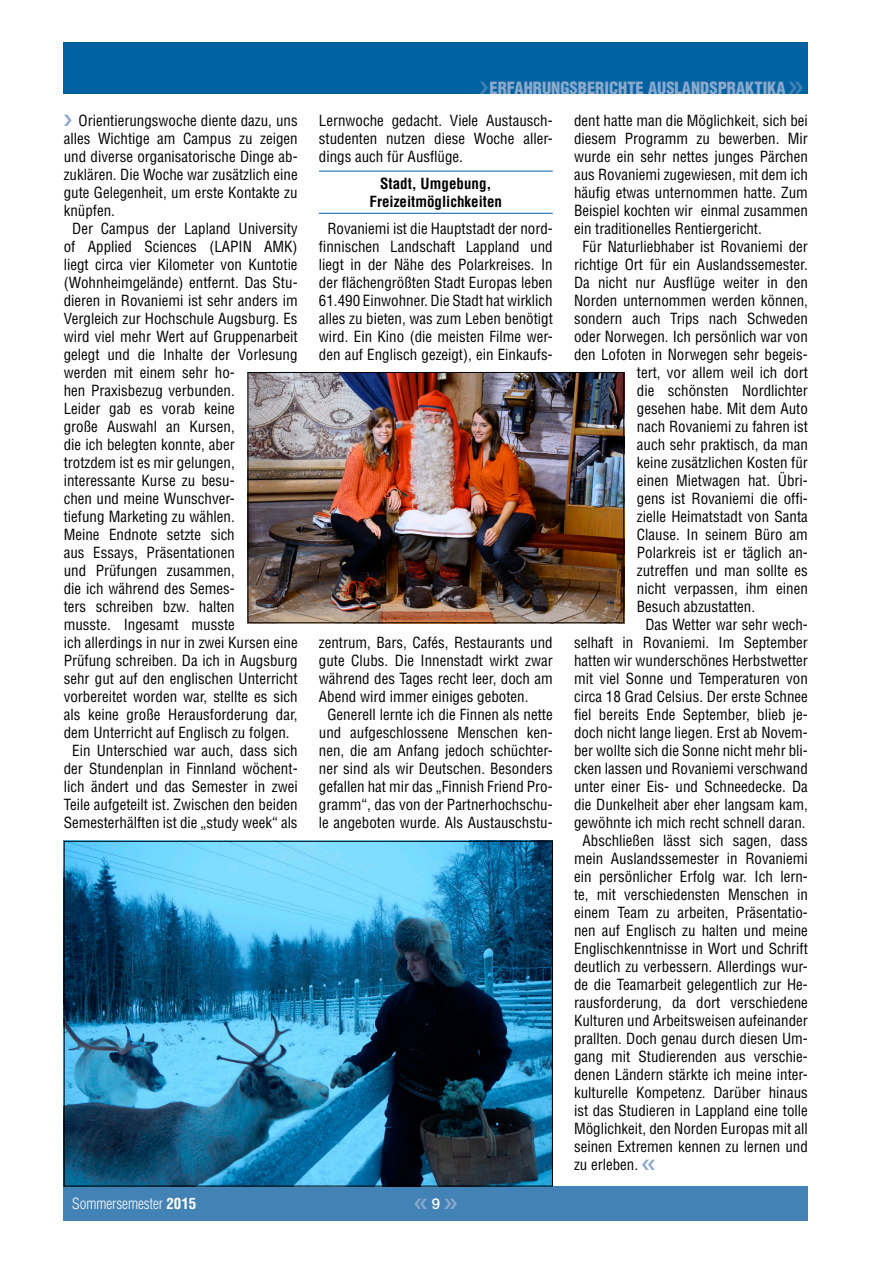
<style>
.page{position:relative;width:893px;height:1263px;background:#fff}
.page>*{position:absolute;margin:0;border:0;box-sizing:border-box;transform-origin:0 0}
.t1{font:900 condensed 16.5px "Helvetica";color:#8ba9cd}
.FließText1{font:condensed 15px/18px "Helvetica";color:#000;text-align:justify}
.Head3{font:700 condensed 15px/18px "Helvetica";color:#000;text-align:center}
.t2{font:300 condensed 15px "Helvetica";color:#fff}
.t3{font:500 15px "Helvetica Neue";color:#fff}
.s1{font-weight:700}
</style>
<div class="page">
<div style="left:64px;top:1186px;width:744px;height:34px;background:#4382b5"></div>
<hr style="left:319px;top:171px;width:234px;height:1px;background:#0062a0">
<hr style="left:319px;top:213px;width:234px;height:1px;background:#0062a0">
<div style="left:64px;top:43px;width:744px;height:51px;background:#0062a0"></div>
<img style="left:250px;top:374px;width:372px;height:247px">
<div style="left:248px;top:372px;width:376px;height:251px;border:1px solid #000"></div>
<img style="left:66px;top:843px;width:485px;height:341px">
<p class="FließText1" style="left:64px;top:111px;width:235px;text-indent:15px">Orientierungswoche diente dazu, uns alles Wichtige am Campus zu zeigen und diverse organisatorische Dinge ab&shy;zuklären. Die Woche war zusätzlich eine gute Gelegenheit, um erste Kontakte zu knüpfen.</p>
<p class="FließText1" style="left:64px;top:219px;width:235px;text-align:left;text-indent:9px">Der Campus der Lapland University of Applied Sciences (LAPIN AMK) liegt circa vier Kilometer von Kuntotie (Wohnheimgelände) entfernt. Das Stu&shy;dieren in Rovaniemi ist sehr anders im<br>Vergleich zur Hochschule Augsburg. Es wird viel mehr Wert auf Gruppenarbeit gelegt und die Inhalte der Vorlesung werden mit einem sehr ho-<br>hen Praxisbezug verbunden.<br>Leider gab es vorab keine<br>große Auswahl an Kursen,<br>die ich belegten konnte, aber<br>trotzdem ist es mir gelungen, interessante Kurse zu besu-<br>chen und meine Wunschver-<br>tiefung Marketing zu wählen.<br>Meine Endnote setzte sich<br>aus Essays, Präsentationen<br>und Prüfungen zusammen,<br>die ich während des Semes-<br>ters schreiben bzw. halten<br>musste. Ingesamt musste<br>ich allerdings in nur in zwei Kursen eine<br>Prüfung schreiben. Da ich in Augsburg sehr gut auf den englischen Unterricht vorbereitet worden war, stellte es sich als keine große Herausforderung dar, dem Unterricht auf Englisch zu folgen.</p>
<p class="FließText1" style="left:64px;top:741px;width:235px;text-align:center">Ein Unterschied war auch, dass sich der Stundenplan in Finnland wöchent&shy;lich ändert und das Semester in zwei Teile aufgeteilt ist. Zwischen den beiden Semesterhälften ist die „study week“ als</p>
<p class="t1" style="left:489px;top:77px;width:298px">ERFAHRUNGSBERICHTE AUSLANDSPRAKTIKA</p>
<p class="FließText1" style="left:319px;top:111px;width:235px">Lernwoche gedacht. Viele Austausch&shy;studenten nutzen diese Woche aller&shy;dings auch für Ausflüge.</p>
<p class="Head3" style="left:370px;top:174px;width:134px">Stadt, Umgebung,<br>Freizeitmöglichkeiten</p>
<p class="FließText1" style="left:319px;top:219px;width:235px;text-align:center">Rovaniemi ist die Hauptstadt der nord&shy;finnischen Landschaft Lappland und liegt in der Nähe des Polarkreises. In der flächengrößten Stadt Europas leben 61.490 Einwohner. Die Stadt hat wirklich alles zu bieten, was zum Leben benötigt wird. Ein Kino (die meisten Filme wer&shy;den auf Englisch gezeigt), ein Einkaufs-</p>
<p class="FließText1" style="left:319px;top:633px;width:235px">zentrum, Bars, Cafés, Restaurants und gute Clubs. Die Innenstadt wirkt zwar während des Tages recht leer, doch am Abend wird immer einiges geboten.</p>
<p class="FließText1" style="left:319px;top:705px;width:235px;text-align:center">Generell lernte ich die Finnen als nette und aufgeschlossene Menschen ken&shy;nen, die am Anfang jedoch schüchter&shy;ner sind als wir Deutschen. Besonders gefallen hat mir das „Finnish Friend Pro&shy;gramm“, das von der Partnerhochschu&shy;le angeboten wurde. Als Austauschstu-</p>
<p class="FließText1" style="left:574px;top:111px;width:235px">dent hatte man die Möglichkeit, sich bei diesem Programm zu bewerben. Mir wurde ein sehr nettes junges Pärchen aus Rovaniemi zugewiesen, mit dem ich häufig etwas unternommen hatte. Zum Beispiel kochten wir einmal zusammen ein traditionelles Rentiergericht.</p>
<p class="FließText1" style="left:583px;top:237px;width:227px">Für Naturliebhaber ist Rovaniemi der</p>
<p class="FließText1" style="left:574px;top:255px;width:235px">richtige Ort für ein Auslandssemester.</p>
<p class="FließText1" style="left:574px;top:273px;width:235px">Da nicht nur Ausflüge weiter in den</p>
<p class="FließText1" style="left:574px;top:291px;width:235px">Norden unternommen werden können,</p>
<p class="FließText1" style="left:574px;top:309px;width:235px">sondern auch Trips nach Schweden</p>
<p class="FließText1" style="left:574px;top:327px;width:235px">oder Norwegen. Ich persönlich war von</p>
<p class="FließText1" style="left:574px;top:345px;width:235px">den Lofoten in Norwegen sehr begeis-</p>
<p class="FließText1" style="left:637px;top:363px;width:173px">tert, vor allem weil ich dort</p>
<p class="FließText1" style="left:637px;top:381px;width:173px">die schönsten Nordlichter</p>
<p class="FließText1" style="left:637px;top:399px;width:173px">gesehen habe. Mit dem Auto</p>
<p class="FließText1" style="left:637px;top:417px;width:173px">nach Rovaniemi zu fahren ist</p>
<p class="FließText1" style="left:637px;top:435px;width:173px">auch sehr praktisch, da man</p>
<p class="FließText1" style="left:637px;top:453px;width:173px">keine zusätzlichen Kosten für</p>
<p class="FließText1" style="left:637px;top:471px;width:173px">einen Mietwagen hat. Übri-</p>
<p class="FließText1" style="left:637px;top:489px;width:173px">gens ist Rovaniemi die offi-</p>
<p class="FließText1" style="left:637px;top:507px;width:173px">zielle Heimatstadt von Santa</p>
<p class="FließText1" style="left:637px;top:525px;width:173px">Clause. In seinem Büro am</p>
<p class="FließText1" style="left:637px;top:543px;width:173px">Polarkreis ist er täglich an-</p>
<p class="FließText1" style="left:637px;top:561px;width:173px">zutreffen und man sollte es</p>
<p class="FließText1" style="left:637px;top:579px;width:173px">nicht verpassen, ihm einen</p>
<p class="FließText1" style="left:637px;top:597px;width:120px">Besuch abzustatten.</p>
<p class="FließText1" style="left:574px;top:615px;width:235px;text-indent:71px">Das Wetter war sehr wech&shy;selhaft in Rovaniemi. Im September hatten wir wunderschönes Herbstwetter mit viel Sonne und Temperaturen von circa 18 Grad Celsius. Der erste Schnee fiel bereits Ende September, blieb je&shy;doch nicht lange liegen. Erst ab Novem&shy;ber wollte sich die Sonne nicht mehr bli&shy;cken lassen und Rovaniemi verschwand unter einer Eis- und Schneedecke. Da die Dunkelheit aber eher langsam kam, gewöhnte ich mich recht schnell daran.</p>
<p class="FließText1" style="left:574px;top:831px;width:235px;text-indent:9px">Abschließen lässt sich sagen, dass mein Auslandssemester in Rovaniemi ein persönlicher Erfolg war. Ich lern&shy;te, mit verschiedensten Menschen in einem Team zu arbeiten, Präsentatio&shy;nen auf Englisch zu halten und meine Englischkenntnisse in Wort und Schrift deutlich zu verbessern. Allerdings wur&shy;de die Teamarbeit gelegentlich zur He&shy;rausforderung, da dort verschiedene Kulturen und Arbeitsweisen aufeinander prallten. Doch genau durch diesen Um&shy;gang mit Studierenden aus verschie&shy;denen Ländern stärkte ich meine inter&shy;kulturelle Kompetenz. Darüber hinaus ist das Studieren in Lappland eine tolle Möglichkeit, den Norden Europas mit all seinen Extremen kennen zu lernen und zu erleben.</p>
<p class="t2" style="left:72px;top:1194px;width:126px">Sommersemester <span class="s1">2015</span></p>
<p class="t3" style="left:432px;top:1194px;width:10px">9</p>
</div>
